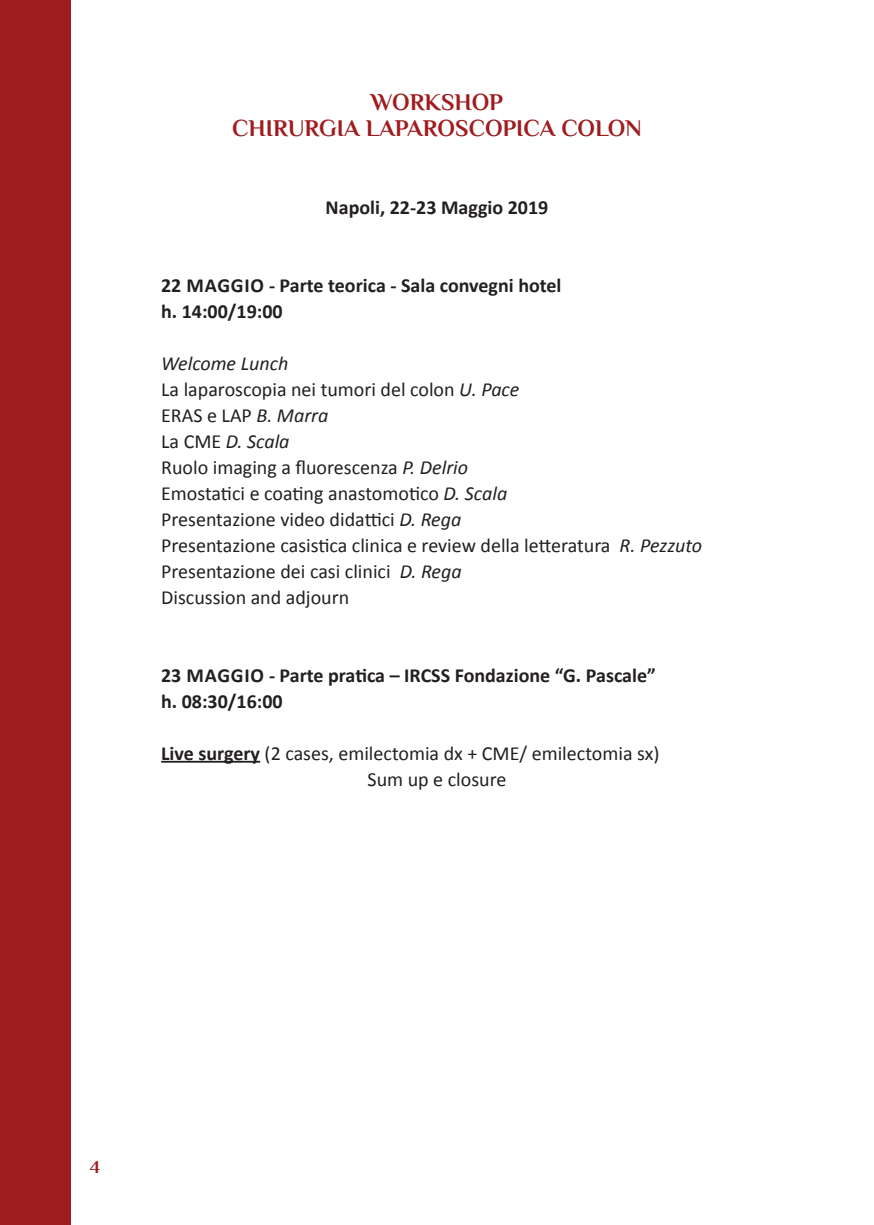
<style>
.page{position:relative;width:874px;height:1225px;background:#fff}
.page>*{position:absolute;margin:0;border:0;box-sizing:border-box;transform-origin:0 0}
.t1{font:700 24px/26px "Philosopher";color:#9f1c1f;text-align:center}
.t2{font:20px/26px "Calibri";color:#231f20}
.t3{font:700 20px/26px "Calibri";color:#231f20}
.t4{font:700 18px "Philosopher";color:#9f1c1f}
.s1{font-style:italic}
.s2{font-weight:700}
</style>
<div class="page">
<div style="left:0;top:0;width:70px;height:1225px;background:#9f1c1f"></div>
<hr style="left:161px;top:761px;width:99px;height:1px;background:#231f20">
<p class="t1" style="left:232px;top:89px;width:411px">WORKSHOP<br>CHIRURGIA LAPAROSCOPICA COLON</p>
<p class="t3" style="left:325px;top:194px;width:224px">Napoli, 22-23 Maggio 2019</p>
<p class="t3" style="left:161px;top:272px;width:401px">22 MAGGIO - Parte teorica - Sala convegni hotel h. 14:00/19:00</p>
<p class="t2" style="left:161px;top:350px;width:542px"><span class="s1">Welcome Lunch<br></span>La laparoscopia nei tumori del colon <span class="s1">U. Pace<br></span>ERAS e LAP <span class="s1">B. Marra<br></span>La CME <span class="s1">D. Scala<br></span>Ruolo imaging a fluorescenza <span class="s1">P. Delrio<br></span>Emostatici e coating anastomotico <span class="s1">D. Scala<br></span>Presentazione video didattici <span class="s1">D. Rega<br></span>Presentazione casistica clinica e review della letteratura <span class="s1">R. Pezzuto </span>Presentazione dei casi clinici <span class="s1">D. Rega<br></span>Discussion and adjourn</p>
<p class="t3" style="left:161px;top:662px;width:496px">23 MAGGIO - Parte pratica – IRCSS Fondazione “G. Pascale” h. 08:30/16:00</p>
<p class="t2" style="left:367px;top:740px;width:293px;text-indent:-206px"><span class="s2">Live surgery</span> (2 cases, emilectomia dx + CME/ emilectomia sx)<br>Sum up e closure</p>
<p class="t4" style="left:90px;top:1157px;width:12px">4</p>
</div>
